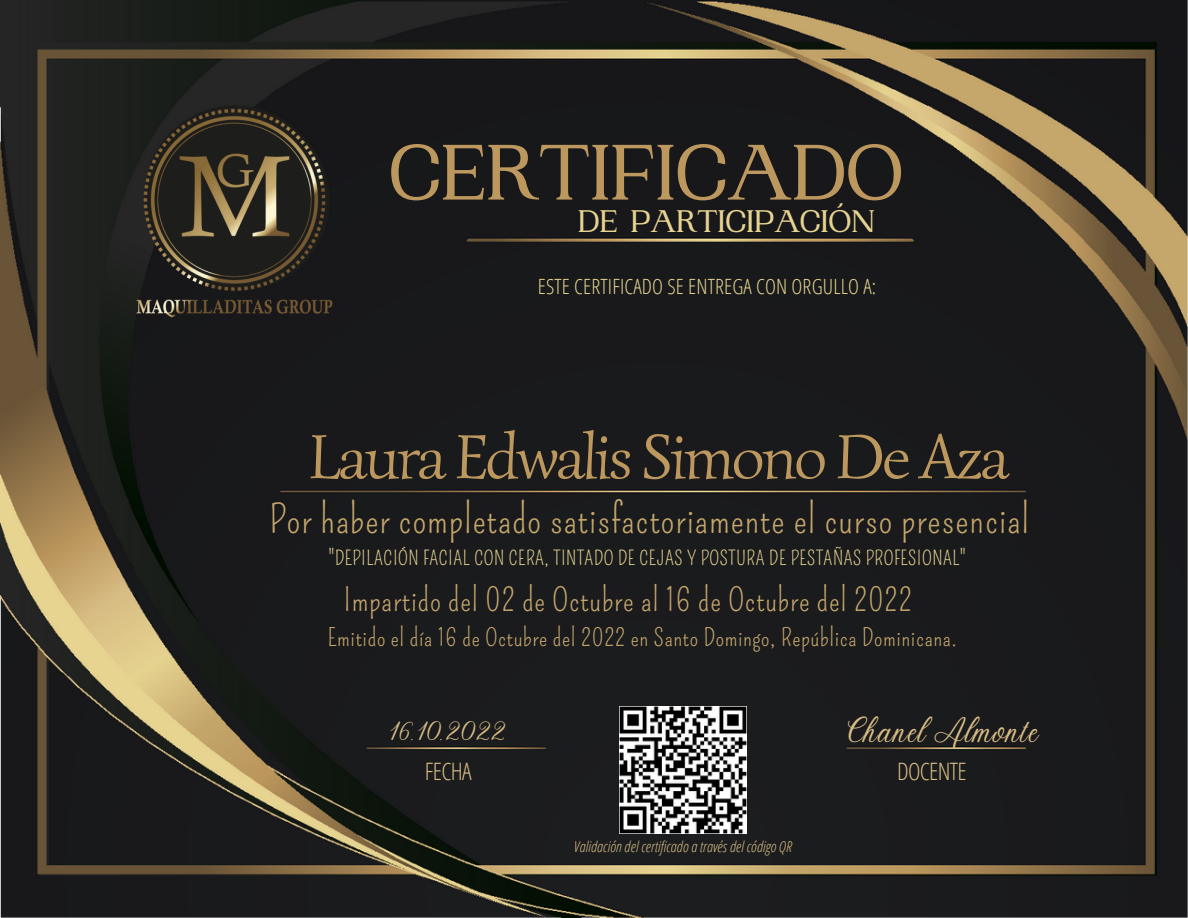
<style>
.page{position:relative;width:1188px;height:918px;background:#fff}
.page>*{position:absolute;margin:0;border:0;box-sizing:border-box;transform-origin:0 0}
.t1{font:500 82.95px "PP Woodland";letter-spacing:-.025em;color:#bc975e}
.t2{font:63.9px "Simonetta";letter-spacing:-.04em;color:#bc975e}
.t3{font:39px "Pompiere";letter-spacing:.025em;color:#c5a76c}
.t4{font:36px "Stoic";letter-spacing:.03em;color:#d9be85}
.t5{font:500 33px "PP Woodland";letter-spacing:-.025em;color:#e7d491}
.t6{font:31.5px "Pompiere";letter-spacing:.025em;color:#c5a76c}
.t7{font:27px "Stoic";letter-spacing:.03em;color:#d9be85}
.t8{font:24px "Pompiere";letter-spacing:.025em;color:#c5a76c}
.t9{font:300 24px "Open Sans Condensed";letter-spacing:-.025em;color:#d9be85}
.t10{font:300 21px "Open Sans Condensed";letter-spacing:.01em;color:#e7d491}
.t11{font:19.5px "Pompiere";letter-spacing:.025em;color:#e7d491}
.t12{font:italic 300 15px "Open Sans Condensed";letter-spacing:.01em;color:#d9be85}
</style>
<div class="page">
<img style="left:0;top:0;width:1188px;height:918px">
<img style="left:100px;top:102px;width:270px;height:216px">
<img style="left:620px;top:707px;width:127px;height:127px">
<h1 class="t1" style="left:388px;top:125px;width:518px">CERTIFICADO</h1>
<h3 class="t5" style="left:577px;top:202px;width:299px">DE PARTICIPACIÓN</h3>
<p class="t10" style="left:538px;top:272px;width:340px">ESTE CERTIFICADO SE ENTREGA CON ORGULLO A:</p>
<h2 class="t2" style="left:309px;top:417px;width:702px">Laura Edwalis Simono De Aza</h2>
<h3 class="t3" style="left:269px;top:497px;width:761px">Por haber completado satisfactoriamente el curso presencial</h3>
<p class="t11" style="left:329px;top:547px;width:638px">"DEPILACIÓN FACIAL CON CERA, TINTADO DE CEJAS Y POSTURA DE PESTAÑAS PROFESIONAL"</p>
<h3 class="t6" style="left:343px;top:582px;width:570px">Impartido del 02 de Octubre al 16 de Octubre del 2022</h3>
<p class="t8" style="left:328px;top:623px;width:631px">Emitido el día 16 de Octubre del 2022 en Santo Domingo, República Dominicana.</p>
<h3 class="t7" style="left:388px;top:719px;width:118px">16.10.2022</h3>
<h3 class="t4" style="left:843px;top:713px;width:196px">Chanel Almonte</h3>
<p class="t9" style="left:425px;top:754px;width:48px">FECHA</p>
<p class="t9" style="left:897px;top:754px;width:71px">DOCENTE</p>
<p class="t12" style="left:574px;top:836px;width:219px">Validación del certificado a través del código QR</p>
</div>
